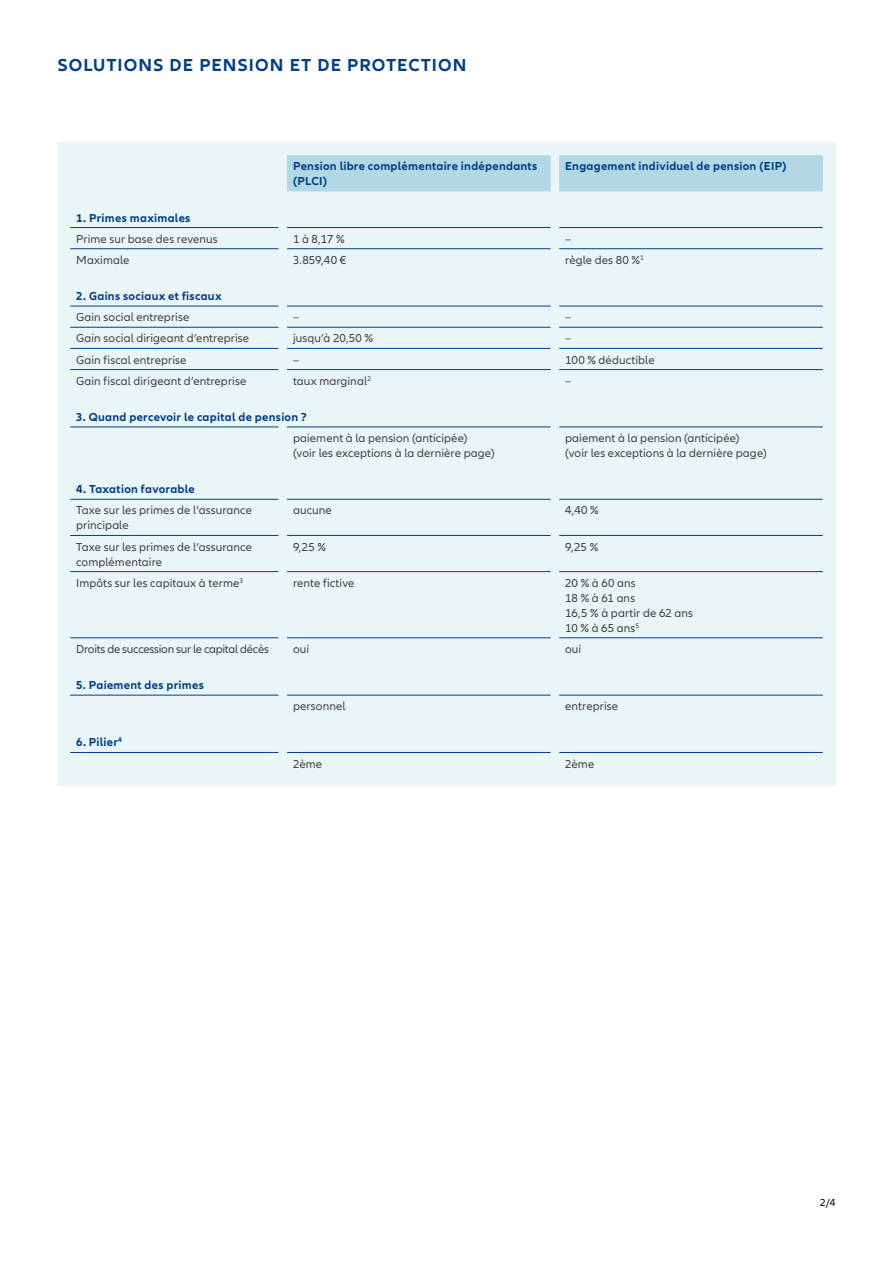
<style>
.page{position:relative;width:893px;height:1263px;background:#fff}
.page>*{position:absolute;margin:0;border:0;box-sizing:border-box;transform-origin:0 0}
.t1{font:700 18px "Allianz Neo";letter-spacing:.055em;color:#033f85}
.t2{font:12px/15px "Allianz Neo";letter-spacing:.01em;color:#424241}
.t3{font:700 12px/15px "Allianz Neo";letter-spacing:.025em;color:#033f85}
.t4{font:12px "Allianz Neo";letter-spacing:-.02em;color:#424241}
.t5{font:10.5px "Allianz Neo";color:#000}
</style>
<div class="page">
<div style="left:57px;top:142px;width:779px;height:644px;background:#eaf5f8"></div>
<div style="left:287px;top:155px;width:536px;height:36px;background:#b1d8e4"></div>
<hr style="left:70px;top:227px;width:209px;height:1px;background:#033f85">
<hr style="left:287px;top:227px;width:264px;height:1px;background:#033f85">
<hr style="left:559px;top:227px;width:264px;height:1px;background:#033f85">
<hr style="left:70px;top:306px;width:209px;height:1px;background:#033f85">
<hr style="left:70px;top:427px;width:209px;height:1px;background:#033f85">
<hr style="left:287px;top:427px;width:264px;height:1px;background:#033f85">
<hr style="left:559px;top:427px;width:264px;height:1px;background:#033f85">
<hr style="left:70px;top:499px;width:209px;height:1px;background:#033f85">
<hr style="left:287px;top:499px;width:264px;height:1px;background:#033f85">
<hr style="left:559px;top:499px;width:264px;height:1px;background:#033f85">
<hr style="left:70px;top:695px;width:209px;height:1px;background:#033f85">
<hr style="left:287px;top:695px;width:264px;height:1px;background:#033f85">
<hr style="left:559px;top:695px;width:264px;height:1px;background:#033f85">
<hr style="left:70px;top:752px;width:209px;height:1px;background:#033f85">
<hr style="left:287px;top:752px;width:264px;height:1px;background:#033f85">
<hr style="left:559px;top:752px;width:264px;height:1px;background:#033f85">
<hr style="left:70px;top:327px;width:209px;height:1px;background:#033f85">
<hr style="left:70px;top:348px;width:209px;height:1px;background:#033f85">
<hr style="left:70px;top:369px;width:209px;height:1px;background:#033f85">
<hr style="left:287px;top:306px;width:264px;height:1px;background:#033f85">
<hr style="left:287px;top:327px;width:264px;height:1px;background:#033f85">
<hr style="left:287px;top:348px;width:264px;height:1px;background:#033f85">
<hr style="left:287px;top:369px;width:264px;height:1px;background:#033f85">
<hr style="left:559px;top:306px;width:264px;height:1px;background:#033f85">
<hr style="left:559px;top:327px;width:264px;height:1px;background:#033f85">
<hr style="left:559px;top:348px;width:264px;height:1px;background:#033f85">
<hr style="left:559px;top:369px;width:264px;height:1px;background:#033f85">
<hr style="left:70px;top:248px;width:209px;height:1px;background:#033f85">
<hr style="left:287px;top:248px;width:264px;height:1px;background:#033f85">
<hr style="left:559px;top:248px;width:264px;height:1px;background:#033f85">
<hr style="left:70px;top:535px;width:209px;height:1px;background:#033f85">
<hr style="left:70px;top:571px;width:209px;height:1px;background:#033f85">
<hr style="left:70px;top:637px;width:209px;height:1px;background:#033f85">
<hr style="left:287px;top:535px;width:264px;height:1px;background:#033f85">
<hr style="left:287px;top:571px;width:264px;height:1px;background:#033f85">
<hr style="left:287px;top:637px;width:264px;height:1px;background:#033f85">
<hr style="left:559px;top:535px;width:264px;height:1px;background:#033f85">
<hr style="left:559px;top:571px;width:264px;height:1px;background:#033f85">
<hr style="left:559px;top:637px;width:264px;height:1px;background:#033f85">
<h1 class="t1" style="left:57px;top:55px;width:410px">SOLUTIONS DE PENSION ET DE PROTECTION</h1>
<p class="t3" style="left:293px;top:159px;width:246px">Pension libre complémentaire indépendants (PLCI)</p>
<p class="t3" style="left:565px;top:159px;width:223px">Engagement individuel de pension (EIP)</p>
<p class="t3" style="left:76px;top:210px;width:116px">1. Primes maximales</p>
<p class="t2" style="left:76px;top:232px;width:143px">Prime sur base des revenus</p>
<p class="t2" style="left:293px;top:232px;width:53px">1 à 8,17 %</p>
<p class="t2" style="left:565px;top:232px;width:7px">–</p>
<p class="t2" style="left:76px;top:253px;width:55px">Maximale</p>
<p class="t2" style="left:293px;top:253px;width:55px">3.859,40 €</p>
<p class="t2" style="left:565px;top:253px;width:80px">règle des 80 %<sup>1</sup></p>
<p class="t3" style="left:76px;top:289px;width:147px">2. Gains sociaux et fiscaux</p>
<p class="t2" style="left:76px;top:310px;width:115px">Gain social entreprise</p>
<p class="t2" style="left:293px;top:310px;width:7px">–</p>
<p class="t2" style="left:565px;top:310px;width:7px">–</p>
<p class="t2" style="left:76px;top:331px;width:175px">Gain social dirigeant d’entreprise</p>
<p class="t2" style="left:293px;top:331px;width:82px">jusqu’à 20,50 %</p>
<p class="t2" style="left:565px;top:331px;width:7px">–</p>
<p class="t2" style="left:76px;top:352px;width:112px">Gain fiscal entreprise</p>
<p class="t2" style="left:293px;top:352px;width:7px">–</p>
<p class="t2" style="left:565px;top:352px;width:91px">100 % déductible</p>
<p class="t2" style="left:76px;top:374px;width:172px">Gain fiscal dirigeant d’entreprise</p>
<p class="t2" style="left:293px;top:374px;width:80px">taux marginal<sup>2</sup></p>
<p class="t2" style="left:565px;top:374px;width:7px">–</p>
<p class="t3" style="left:76px;top:410px;width:232px">3. Quand percevoir le capital de pension ?</p>
<p class="t2" style="left:293px;top:431px;width:203px">paiement à la pension (anticipée)<br>(voir les exceptions à la dernière page)</p>
<p class="t2" style="left:565px;top:431px;width:203px">paiement à la pension (anticipée)<br>(voir les exceptions à la dernière page)</p>
<p class="t3" style="left:76px;top:482px;width:120px">4. Taxation favorable</p>
<p class="t2" style="left:76px;top:503px;width:177px">Taxe sur les primes de l‘assurance principale</p>
<p class="t2" style="left:293px;top:503px;width:40px">aucune</p>
<p class="t2" style="left:565px;top:503px;width:35px">4,40 %</p>
<p class="t2" style="left:76px;top:539px;width:177px">Taxe sur les primes de l‘assurance complémentaire</p>
<p class="t2" style="left:293px;top:539px;width:35px">9,25 %</p>
<p class="t2" style="left:565px;top:539px;width:35px">9,25 %</p>
<p class="t2" style="left:76px;top:576px;width:169px">Impôts sur les capitaux à terme<sup>3</sup></p>
<p class="t2" style="left:293px;top:576px;width:63px">rente fictive</p>
<p class="t2" style="left:565px;top:576px;width:129px">20 % à 60 ans<br>18 % à 61 ans<br>16,5 % à partir de 62 ans<br>10 % à 65 ans<sup>5</sup></p>
<p class="t4" style="left:76px;top:642px;width:194px">Droits de succession sur le capital décès</p>
<p class="t2" style="left:293px;top:642px;width:18px">oui</p>
<p class="t2" style="left:565px;top:642px;width:18px">oui</p>
<p class="t3" style="left:76px;top:678px;width:129px">5. Paiement des primes</p>
<p class="t2" style="left:293px;top:699px;width:54px">personnel</p>
<p class="t2" style="left:565px;top:699px;width:54px">entreprise</p>
<p class="t3" style="left:76px;top:735px;width:47px">6. Pilier<sup>4</sup></p>
<p class="t2" style="left:293px;top:756px;width:31px">2ème</p>
<p class="t2" style="left:565px;top:756px;width:31px">2ème</p>
<p class="t5" style="left:820px;top:1196px;width:17px">2/4</p>
</div>
